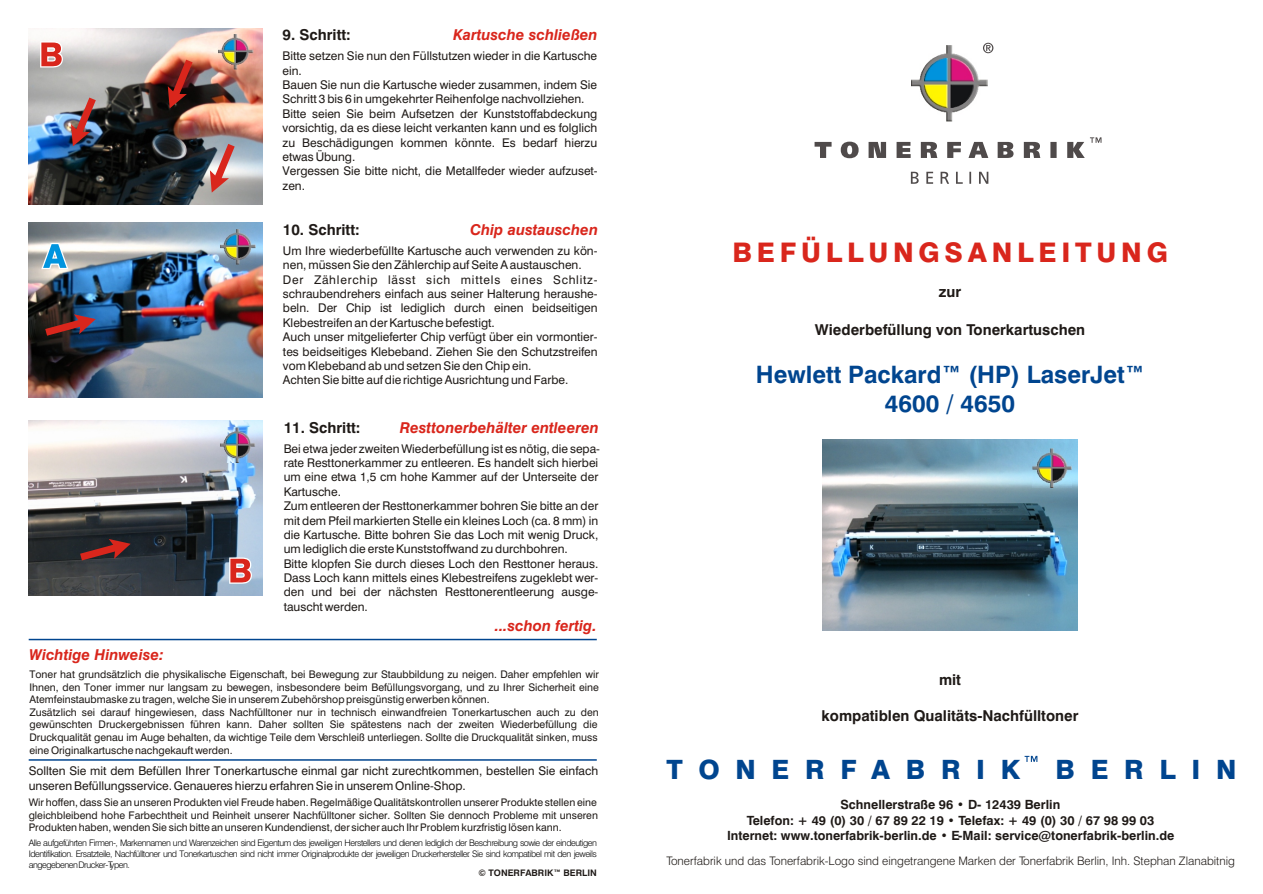
<style>
.page{position:relative;width:1263px;height:894px;background:#fff}
.page>*{position:absolute;margin:0;border:0;box-sizing:border-box;transform-origin:0 0}
.t1{font:800 27px "Swiss 721 BT";letter-spacing:.175em;color:#d9261c}
.t2{font:800 26.55px "Swiss 721 BT";letter-spacing:.59em;color:#00458f}
.t3{font:700 24px/28.8px "Swiss 721 BT";color:#00458f;text-align:center}
.t4{font:700 15px "Swiss 721 BT";color:#1f1a17}
.t5{font:italic 700 15px "Swiss 721 BT";color:#d9261c}
.t6{font:700 12.75px/15.3px "Swiss 721 BT";color:#1f1a17;text-align:center}
.t7{font:12px/14.4px "Swiss 721 BT";color:#1f1a17}
.t8{font:300 11.7px "Swiss 721 BT";color:#1f1a17}
.t9{font:10.5px/12.6px "Swiss 721 BT";color:#1f1a17;text-align:justify}
.t10{font:300 9px/10.8px "Swiss 721 BT";letter-spacing:-.055em;color:#000;text-align:justify}
.t11{font:700 9px "Swiss 721 BT";color:#1f1a17}
</style>
<div class="page">
<img style="left:29px;top:222px;width:234px;height:176px">
<img style="left:29px;top:29px;width:234px;height:175px">
<img style="left:29px;top:420px;width:234px;height:175px">
<img style="left:822px;top:439px;width:255px;height:192px">
<img style="left:912px;top:45px;width:76px;height:76px">
<svg style="left:911px;top:172px;width:77px;height:12px"></svg>
<svg style="left:815px;top:137px;width:287px;height:21px"></svg>
<svg style="left:983px;top:43px;width:10px;height:10px"></svg>
<img style="left:1033px;top:449px;width:38px;height:38px">
<hr style="left:29px;top:759px;width:568px;height:2px;background:#00458f">
<hr style="left:29px;top:639px;width:568px;height:1px;background:#00458f">
<svg style="left:1025px;top:756px;width:12px;height:6px"></svg>
<img style="left:219px;top:35px;width:35px;height:35px">
<img style="left:220px;top:230px;width:35px;height:35px">
<svg style="left:40px;top:41px;width:23px;height:27px"></svg>
<img style="left:221px;top:427px;width:35px;height:35px">
<svg style="left:41px;top:243px;width:27px;height:26px"></svg>
<svg style="left:229px;top:557px;width:23px;height:27px"></svg>
<svg style="left:80px;top:539px;width:51px;height:21px"></svg>
<svg style="left:45px;top:314px;width:51px;height:22px"></svg>
<svg style="left:210px;top:144px;width:25px;height:49px"></svg>
<svg style="left:168px;top:60px;width:25px;height:48px"></svg>
<svg style="left:71px;top:98px;width:25px;height:48px"></svg>
<p class="t4" style="left:283px;top:29px;width:70px">9. Schritt:</p>
<p class="t7" style="left:283px;top:50px;width:317px">Bitte setzen Sie nun den Füllstutzen wieder in die Kartusche ein.<br>Bauen Sie nun die Kartusche wieder zusammen, indem Sie Schritt 3 bis 6 in umgekehrter Reihenfolge nachvollziehen.<br>Bitte seien Sie beim Aufsetzen der Kunststoffabdeckung vorsichtig, da es diese leicht verkanten kann und es folglich zu Beschädigungen kommen könnte. Es bedarf hierzu etwas Übung.<br>Vergessen Sie bitte nicht, die Metallfeder wieder aufzuset&shy;zen.</p>
<p class="t5" style="left:453px;top:29px;width:146px">Kartusche schließen</p>
<p class="t4" style="left:283px;top:223px;width:78px">10. Schritt:</p>
<p class="t7" style="left:283px;top:244px;width:316px">Um Ihre wiederbefüllte Kartusche auch verwenden zu kön&shy;nen, müssen Sie den Zählerchip auf Seite A austauschen.<br>Der Zählerchip lässt sich mittels eines Schlitz&shy;schraubendrehers einfach aus seiner Halterung heraushe&shy;beln. Der Chip ist lediglich durch einen beidseitigen Klebestreifen an der Kartusche befestigt.<br>Auch unser mitgelieferter Chip verfügt über ein vormontier&shy;tes beidseitiges Klebeband. Ziehen Sie den Schutzstreifen vom Klebeband ab und setzen Sie den Chip ein.<br>Achten Sie bitte auf die richtige Ausrichtung und Farbe.</p>
<p class="t5" style="left:470px;top:223px;width:129px">Chip austauschen</p>
<p class="t5" style="left:400px;top:421px;width:200px">Resttonerbehälter entleeren</p>
<p class="t4" style="left:284px;top:421px;width:78px">11. Schritt:</p>
<p class="t7" style="left:284px;top:442px;width:318px">Bei etwa jeder zweiten Wiederbefüllung ist es nötig, die sepa&shy;rate Resttonerkammer zu entleeren. Es handelt sich hierbei um eine etwa 1,5 cm hohe Kammer auf der Unterseite der Kartusche.<br>Zum entleeren der Resttonerkammer bohren Sie bitte an der mit dem Pfeil markierten Stelle ein kleines Loch (ca. 8 mm) in die Kartusche. Bitte bohren Sie das Loch mit wenig Druck, um lediglich die erste Kunststoffwand zu durchbohren.<br>Bitte klopfen Sie durch dieses Loch den Resttoner heraus.<br>Dass Loch kann mittels eines Klebestreifens zugeklebt wer&shy;den und bei der nächsten Resttonerentleerung ausge&shy;tauscht werden.</p>
<p class="t5" style="left:29px;top:648px;width:136px">Wichtige Hinweise:</p>
<p class="t5" style="left:495px;top:620px;width:103px">...schon fertig.</p>
<p class="t9" style="left:30px;top:669px;width:571px;text-align:left">Toner hat grundsätzlich die physikalische Eigenschaft, bei Bewegung zur Staubbildung zu neigen. Daher empfehlen wir Ihnen, den Toner immer nur langsam zu bewegen, insbesondere beim Befüllungsvorgang, und zu Ihrer Sicherheit eine Atemfeinstaubmaske zu tragen, welche Sie in unserem Zubehörshop preisgünstig erwerben können.<br>Zusätzlich sei darauf hingewiesen, dass Nachfülltoner nur in technisch einwandfreien Tonerkartuschen auch zu den gewünschten Druckergebnissen führen kann. Daher sollten Sie spätestens nach der zweiten Wiederbefüllung die Druckqualität genau im Auge behalten, da wichtige Teile dem Verschleiß unterliegen. Sollte die Druckqualität sinken, muss eine Originalkartusche nachgekauft werden.</p>
<p class="t7" style="left:29px;top:765px;width:571px">Sollten Sie mit dem Befüllen Ihrer Tonerkartusche einmal gar nicht zurechtkommen, bestellen Sie einfach unseren Befüllungsservice. Genaueres hierzu erfahren Sie in unserem Online-Shop.</p>
<p class="t9" style="left:29px;top:797px;width:571px">Wir hoffen, dass Sie an unseren Produkten viel Freude haben. Regelmäßige Qualitätskontrollen unserer Produkte stellen eine gleichbleibend hohe Farbechtheit und Reinheit unserer Nachfülltoner sicher. Sollten Sie dennoch Probleme mit unseren Produkten haben, wenden Sie sich bitte an unseren Kundendienst, der sicher auch Ihr Problem kurzfristig lösen kann.</p>
<p class="t11" style="left:479px;top:869px;width:120px">© TONERFABRIK™ BERLIN</p>
<p class="t10" style="left:29px;top:839px;width:570px">Alle aufgeführten Firmen-, Markennamen und Warenzeichen sind Eigentum des jeweiligen Herstellers und dienen lediglich der Beschreibung sowie der eindeutigen Identifikation. Ersatzteile, Nachfülltoner und Tonerkartuschen sind nicht immer Originalprodukte der jeweiligen Druckerhersteller. Sie sind kompatibel mit den jeweils angegebenen Drucker-Typen.</p>
<h1 class="t1" style="left:733px;top:242px;width:437px">BEFÜLLUNGSANLEITUNG</h1>
<p class="t4" style="left:939px;top:285px;width:24px">zur</p>
<p class="t4" style="left:815px;top:324px;width:272px">Wiederbefüllung von Tonerkartuschen</p>
<h3 class="t3" style="left:756px;top:362px;width:390px">Hewlett Packard™ (HP) LaserJet™<br>4600 / 4650</h3>
<p class="t4" style="left:939px;top:673px;width:24px">mit</p>
<p class="t4" style="left:822px;top:709px;width:258px">kompatiblen Qualitäts-Nachfülltoner</p>
<h2 class="t2" style="left:666px;top:759px;width:355px">TONERFABRIK</h2>
<h2 class="t2" style="left:1056px;top:759px;width:182px">BERLIN</h2>
<p class="t6" style="left:727px;top:798px;width:449px">Schnellerstraße 96 • D- 12439 Berlin<br>Telefon: + 49 (0) 30 / 67 89 22 19 • Telefax: + 49 (0) 30 / 67 98 99 03<br>Internet: www.tonerfabrik-berlin.de • E-Mail: service@tonerfabrik-berlin.de</p>
<p class="t8" style="left:666px;top:856px;width:570px">Tonerfabrik und das Tonerfabrik-Logo sind eingetrangene Marken der Tonerfabrik Berlin, Inh. Stephan Zlanabitnig</p>
</div>
